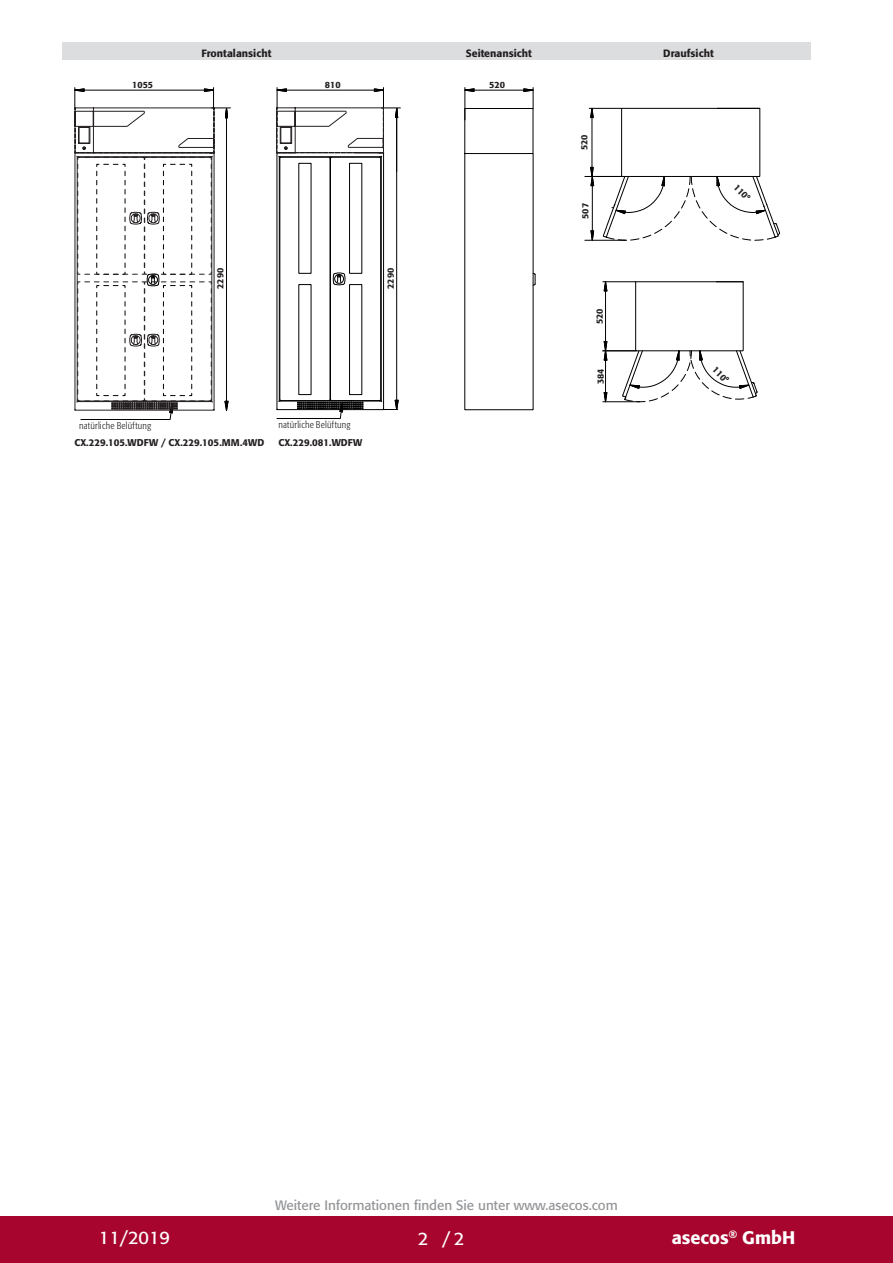
<style>
.page{position:relative;width:893px;height:1263px;background:#fff}
.page>*{position:absolute;margin:0;border:0;box-sizing:border-box;transform-origin:0 0}
.t1{font:500 18px "Formata Pro";color:#fff}
.t2{font:18px "Formata Pro";color:#fff}
.CB_AF_U4-Fachhaendle{font:13.5px "Formata Pro";color:#939598}
.t3{font:500 10.5px "Formata Pro";color:#231f20}
.t4{font:500 9.75px "Formata Pro";color:#231f20}
.t5{font:300 condensed 9.75px "Formata Pro";letter-spacing:.02em;color:#231f20}
.t6{font:500 9px "Formata Pro";color:#231f20}
</style>
<div class="page">
<div style="left:0;top:1216px;width:893px;height:47px;background:#a7052d"></div>
<div style="left:63px;top:43px;width:748px;height:17px;background:#dcdddf"></div>
<svg style="left:464px;top:88px;width:72px;height:322px"></svg>
<hr style="left:589px;top:108px;width:33px;height:1px;background:#000001">
<hr style="left:585px;top:240px;width:41px;height:1px;background:#000001">
<hr style="left:585px;top:176px;width:37px;height:1px;background:#000001">
<svg style="left:590px;top:107px;width:4px;height:134px"></svg>
<svg style="left:603px;top:108px;width:177px;height:133px"></svg>
<svg style="left:74px;top:88px;width:156px;height:332px"></svg>
<svg style="left:276px;top:88px;width:124px;height:331px"></svg>
<div style="left:280px;top:127px;width:12px;height:17px;border:1px solid #231f20"></div>
<hr style="left:603px;top:281px;width:33px;height:1px;background:#000001">
<hr style="left:603px;top:401px;width:37px;height:1px;background:#000001">
<hr style="left:603px;top:351px;width:33px;height:1px;background:#000001">
<svg style="left:604px;top:281px;width:3px;height:122px"></svg>
<svg style="left:622px;top:281px;width:135px;height:121px"></svg>
<p class="t6" style="left:132px;top:79px;width:22px">1055</p>
<p class="t3" style="left:201px;top:46px;width:71px">Frontalansicht</p>
<p class="t3" style="left:466px;top:46px;width:68px">Seitenansicht</p>
<p class="t3" style="left:663px;top:46px;width:52px">Draufsicht</p>
<p class="t6" style="left:325px;top:79px;width:17px">810</p>
<p class="t6" style="left:489px;top:79px;width:17px">520</p>
<p class="t6" style="left:214px;top:289px;width:22px;rotate:-90deg">2290</p>
<p class="t6" style="left:385px;top:289px;width:22px;rotate:-90deg">2290</p>
<p class="t6" style="left:579px;top:150px;width:17px;rotate:-90deg">520</p>
<p class="t6" style="left:579px;top:219px;width:17px;rotate:-90deg">507</p>
<p class="t6" style="left:739px;top:182px;width:20px;rotate:45deg">110°</p>
<p class="t6" style="left:594px;top:324px;width:17px;rotate:-90deg">520</p>
<p class="t6" style="left:595px;top:384px;width:17px;rotate:-90deg">384</p>
<p class="t6" style="left:718px;top:364px;width:20px;rotate:45deg">110°</p>
<p class="t5" style="left:79px;top:419px;width:73px">natürliche Belüftung</p>
<p class="t5" style="left:278px;top:418px;width:73px">natürliche Belüftung</p>
<p class="t4" style="left:74px;top:437px;width:191px">CX.229.105.WDFW / CX.229.105.MM.4WD</p>
<p class="t4" style="left:278px;top:437px;width:85px">CX.229.081.WDFW</p>
<p class="CB_AF_U4-Fachhaendle" style="left:275px;top:1196px;width:344px">Weitere Informationen finden Sie unter www.asecos.com</p>
<h1 class="t2" style="left:99px;top:1225px;width:73px">11/2019</h1>
<h1 class="t2" style="left:418px;top:1227px;width:48px">2 /2</h1>
<h1 class="t1" style="left:672px;top:1225px;width:125px">asecos<sup>®</sup> GmbH</h1>
</div>
